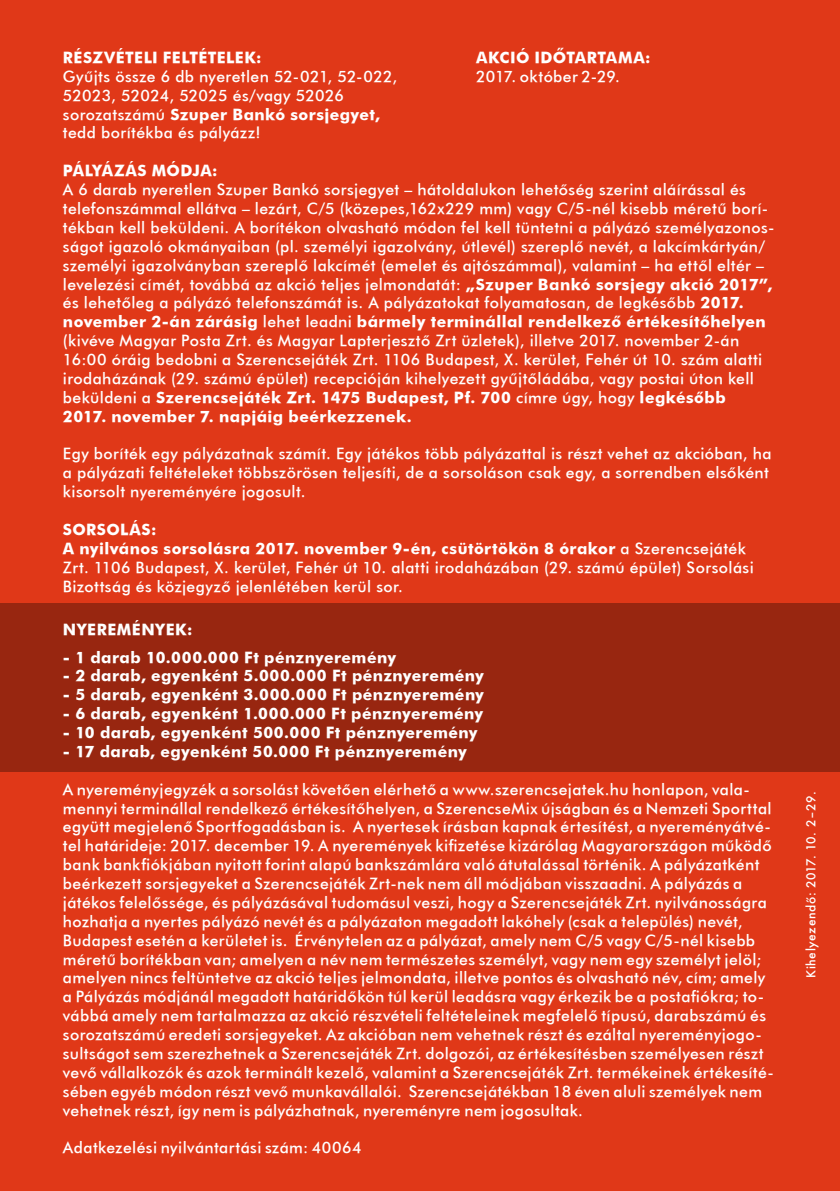
<style>
.page{position:relative;width:840px;height:1191px;background:#fff}
.page>*{position:absolute;margin:0;border:0;box-sizing:border-box;transform-origin:0 0}
.t1{font:15.8px/18.8px "Futura Md PFL";letter-spacing:.025em;color:#fff}
.t2{font:700 15.8px "Futura Md PFL";letter-spacing:.03em;color:#fff}
.t3{font:500 12px "Futura";letter-spacing:.05em;color:#fff}
.s1{font-weight:700}
</style>
<div class="page">
<div style="left:0;top:0;width:839px;height:1191px;background:#e03818"></div>
<div style="left:0;top:603px;width:839px;height:168px;background:#982610"></div>
<p class="t2" style="left:476px;top:48px;width:176px">AKCIÓ IDŐTARTAMA:</p>
<p class="t1" style="left:476px;top:67px;width:145px">2017. október 2-29.</p>
<p class="t2" style="left:63px;top:48px;width:200px">RÉSZVÉTELI FELTÉTELEK:</p>
<p class="t1" style="left:63px;top:67px;width:335px">Gyűjts össze 6 db nyeretlen 52-021, 52-022, 52023, 52024, 52025 és/vagy 52026 sorozatszámú <span class="s1">Szuper Bankó sorsjegyet, </span>tedd borítékba és pályázz!</p>
<p class="t2" style="left:63px;top:161px;width:156px">PÁLYÁZÁS MÓDJA:</p>
<p class="t1" style="left:63px;top:180px;width:712px">A 6 darab nyeretlen Szuper Bankó sorsjegyet – hátoldalukon lehetőség szerint aláírással és telefonszámmal ellátva – lezárt, C/5 (közepes,162x229 mm) vagy C/5-nél kisebb méretű borí&shy;tékban kell beküldeni. A borítékon olvasható módon fel kell tüntetni a pályázó személyazonos&shy;ságot igazoló okmányaiban (pl. személyi igazolvány, útlevél) szereplő nevét, a lakcímkártyán/ személyi igazolványban szereplő lakcímét (emelet és ajtószámmal), valamint – ha ettől eltér – levelezési címét, továbbá az akció teljes jelmondatát: <span class="s1">„Szuper Bankó sorsjegy akció 2017”, </span>és lehetőleg a pályázó telefonszámát is. A pályázatokat folyamatosan, de legkésőbb <span class="s1">2017. november 2-án zárásig</span> lehet leadni <span class="s1">bármely terminállal rendelkező értékesítőhelyen </span>(kivéve Magyar Posta Zrt. és Magyar Lapterjesztő Zrt üzletek), illetve 2017. november 2-án 16:00 óráig bedobni a Szerencsejáték Zrt. 1106 Budapest, X. kerület, Fehér út 10. szám alatti irodaházának (29. számú épület) recepcióján kihelyezett gyűjtőládába, vagy postai úton kell beküldeni a <span class="s1">Szerencsejáték Zrt. 1475 Budapest, Pf. 700</span> címre úgy, hogy <span class="s1">legkésőbb<br>2017. november 7. napjáig beérkezzenek.</span></p>
<p class="t1" style="left:63px;top:444px;width:709px">Egy boríték egy pályázatnak számít. Egy játékos több pályázattal is részt vehet az akcióban, ha a pályázati feltételeket többszörösen teljesíti, de a sorsoláson csak egy, a sorrendben elsőként kisorsolt nyereményére jogosult.</p>
<p class="t1" style="left:63px;top:520px;width:692px"><span class="s1">SORSOLÁS:<br>A nyilvános sorsolásra 2017. november 9-én, csütörtökön 8 órakor</span> a Szerencsejáték Zrt. 1106 Budapest, X. kerület, Fehér út 10. alatti irodaházában (29. számú épület) Sorsolási Bizottság és közjegyző jelenlétében kerül sor.</p>
<p class="t2" style="left:63px;top:619px;width:131px">NYEREMÉNYEK:</p>
<p class="t2" style="left:63px;top:647px;width:334px">- 1 darab 10.000.000 Ft pénznyeremény</p>
<p class="t2" style="left:63px;top:666px;width:422px">- 2 darab, egyenként 5.000.000 Ft pénznyeremény</p>
<p class="t2" style="left:63px;top:685px;width:422px">- 5 darab, egyenként 3.000.000 Ft pénznyeremény</p>
<p class="t2" style="left:63px;top:704px;width:421px">- 6 darab, egyenként 1.000.000 Ft pénznyeremény</p>
<p class="t2" style="left:63px;top:723px;width:416px">- 10 darab, egyenként 500.000 Ft pénznyeremény</p>
<p class="t2" style="left:63px;top:741px;width:405px">- 17 darab, egyenként 50.000 Ft pénznyeremény</p>
<p class="t1" style="left:63px;top:779px;width:712px">A nyereményjegyzék a sorsolást követően elérhető a www.szerencsejatek.hu honlapon, vala&shy;mennyi terminállal rendelkező értékesítőhelyen, a SzerencseMix újságban és a Nemzeti Sporttal együtt megjelenő Sportfogadásban is. A nyertesek írásban kapnak értesítést, a nyereményátvé&shy;tel határideje: 2017. december 19. A nyeremények kifizetése kizárólag Magyarországon működő bank bankfiókjában nyitott forint alapú bankszámlára való átutalással történik. A pályázatként beérkezett sorsjegyeket a Szerencsejáték Zrt-nek nem áll módjában visszaadni. A pályázás a játékos felelőssége, és pályázásával tudomásul veszi, hogy a Szerencsejáték Zrt. nyilvánosságra hozhatja a nyertes pályázó nevét és a pályázaton megadott lakóhely (csak a település) nevét, Budapest esetén a kerületet is. Érvénytelen az a pályázat, amely nem C/5 vagy C/5-nél kisebb méretű borítékban van; amelyen a név nem természetes személyt, vagy nem egy személyt jelöl; amelyen nincs feltüntetve az akció teljes jelmondata, illetve pontos és olvasható név, cím; amely a Pályázás módjánál megadott határidőkön túl kerül leadásra vagy érkezik be a postafiókra; to&shy;vábbá amely nem tartalmazza az akció részvételi feltételeinek megfelelő típusú, darabszámú és sorozatszámú eredeti sorsjegyeket. Az akcióban nem vehetnek részt és ezáltal nyereményjogo&shy;sultságot sem szerezhetnek a Szerencsejáték Zrt. dolgozói, az értékesítésben személyesen részt vevő vállalkozók és azok terminált kezelő, valamint a Szerencsejáték Zrt. termékeinek értékesíté&shy;sében egyéb módon részt vevő munkavállalói. Szerencsejátékban 18 éven aluli személyek nem vehetnek részt, így nem is pályázhatnak, nyereményre nem jogosultak.</p>
<p class="t1" style="left:63px;top:1138px;width:300px">Adatkezelési nyilvántartási szám: 40064</p>
<p class="t3" style="left:802px;top:978px;width:188px;rotate:-90deg">Kihelyezendő: 2017. 10. 2–29.</p>
</div>
